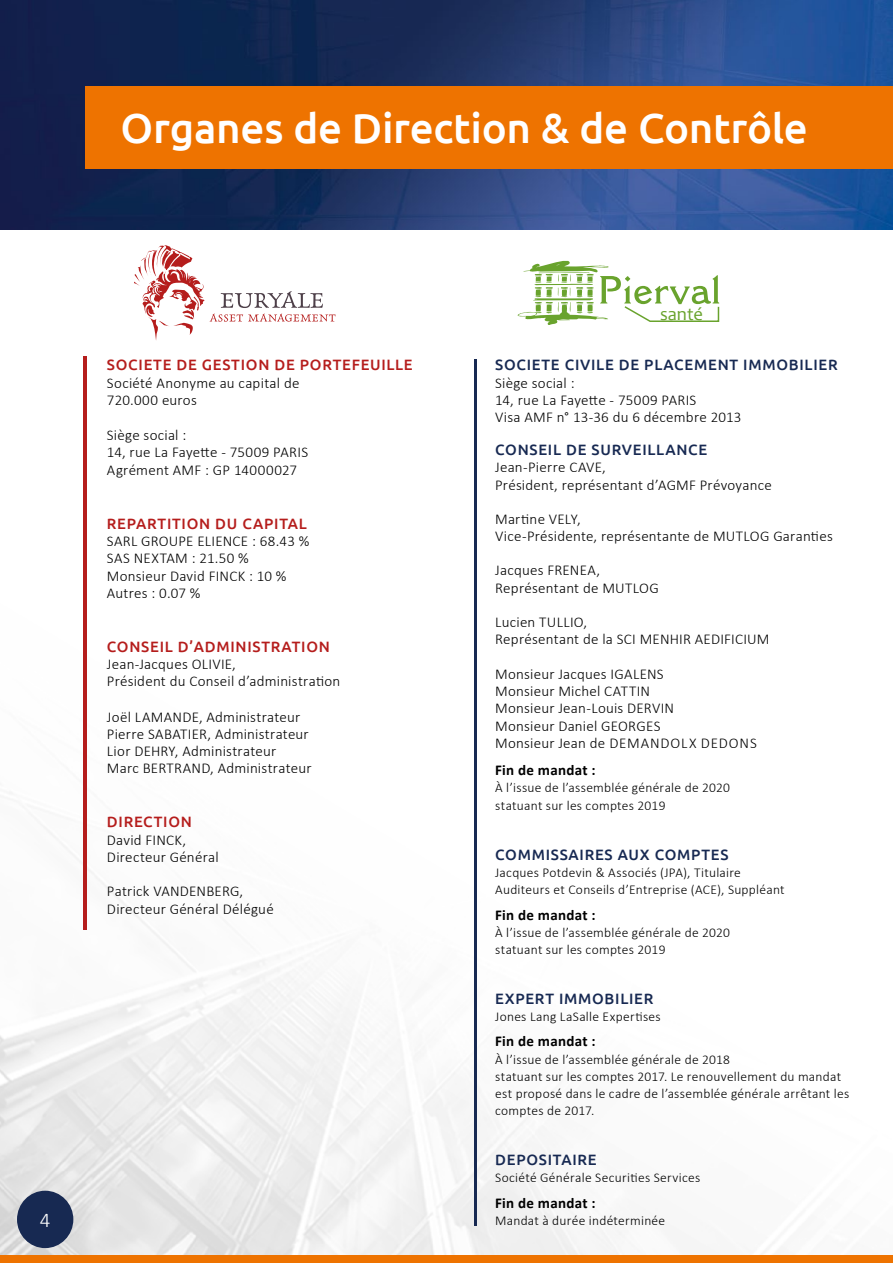
<style>
.page{position:relative;width:893px;height:1263px;background:#fff}
.page>*{position:absolute;margin:0;border:0;box-sizing:border-box;transform-origin:0 0}
.t1{font:500 42px "Ubuntu";letter-spacing:-.005em;color:#fff}
.t2{font:300 21px "Calibri";color:#fff}
.t3{font:18.6px "Candara";color:#69a32d}
.t4{font:300 15px/17.2px "Calibri";letter-spacing:.015em;color:#000}
.t5{font:500 15px "Ubuntu";letter-spacing:.05em;color:#172952}
.t6{font:500 15px "Ubuntu";letter-spacing:.05em;color:#b51d1c}
.t7{font:700 15px "Calibri";letter-spacing:.02em;color:#000}
.t8{font:300 13.5px/17.2px "Calibri";letter-spacing:.02em;color:#000}
</style>
<div class="page">
<img style="left:0;top:491px;width:622px;height:764px">
<div style="left:17px;top:1191px;width:56px;height:57px;background:#172952;border-radius:50%"></div>
<div style="left:0;top:1255px;width:893px;height:8px;background:#ee7300"></div>
<img style="left:0;top:0;width:893px;height:229px">
<div style="left:86px;top:86px;width:807px;height:83px;background:#ee7300"></div>
<svg style="left:518px;top:261px;width:202px;height:64px"></svg>
<svg style="left:134px;top:245px;width:202px;height:95px"></svg>
<hr style="left:474px;top:359px;width:3px;height:866px;background:#172952">
<hr style="left:84px;top:356px;width:3px;height:573px;background:#b51d1c">
<h1 class="t1" style="left:121px;top:102px;width:689px">Organes de Direction &amp; de Contrôle</h1>
<p class="t6" style="left:107px;top:356px;width:307px">SOCIETE DE GESTION DE PORTEFEUILLE</p>
<p class="t4" style="left:107px;top:373px;width:194px">Société Anonyme au capital de<br>720.000 euros</p>
<p class="t4" style="left:107px;top:426px;width:203px">Siège social :<br>14, rue La Fayette - 75009 PARIS<br>Agrément AMF : GP 14000027</p>
<p class="t6" style="left:107px;top:514px;width:201px">REPARTITION DU CAPITAL</p>
<p class="t4" style="left:107px;top:532px;width:204px">SARL GROUPE ELIENCE : 68.43 %<br>SAS NEXTAM : 21.50 %<br>Monsieur David FINCK : 10 %<br>Autres : 0.07 %</p>
<p class="t6" style="left:107px;top:637px;width:225px">CONSEIL D’ADMINISTRATION</p>
<p class="t4" style="left:107px;top:655px;width:235px">Jean-Jacques OLIVIE,<br>Président du Conseil d’administration</p>
<p class="t4" style="left:107px;top:707px;width:206px">Joël LAMANDE, Administrateur<br>Pierre SABATIER, Administrateur<br>Lior DEHRY, Administrateur<br>Marc BERTRAND, Administrateur</p>
<p class="t6" style="left:107px;top:812px;width:86px">DIRECTION</p>
<p class="t4" style="left:107px;top:830px;width:113px">David FINCK,<br>Directeur Général</p>
<p class="t4" style="left:107px;top:882px;width:168px">Patrick VANDENBERG,<br>Directeur Général Délégué</p>
<h2 class="t2" style="left:40px;top:1207px;width:12px">4</h2>
<p class="t3" style="left:660px;top:302px;width:45px">santé</p>
<p class="t5" style="left:495px;top:356px;width:344px">SOCIETE CIVILE DE PLACEMENT IMMOBILIER</p>
<p class="t4" style="left:495px;top:373px;width:248px">Siège social :<br>14, rue La Fayette - 75009 PARIS<br>Visa AMF n° 13-36 du 6 décembre 2013</p>
<p class="t5" style="left:495px;top:440px;width:214px">CONSEIL DE SURVEILLANCE</p>
<p class="t4" style="left:495px;top:458px;width:278px">Jean-Pierre CAVE,<br>Président, représentant d’AGMF Prévoyance</p>
<p class="t4" style="left:495px;top:509px;width:339px">Martine VELY,<br>Vice-Présidente, représentante de MUTLOG Garanties</p>
<p class="t4" style="left:495px;top:561px;width:165px">Jacques FRENEA,<br>Représentant de MUTLOG</p>
<p class="t4" style="left:495px;top:613px;width:276px">Lucien TULLIO,<br>Représentant de la SCI MENHIR AEDIFICIUM</p>
<p class="t4" style="left:495px;top:664px;width:263px">Monsieur Jacques IGALENS<br>Monsieur Michel CATTIN<br>Monsieur Jean-Louis DERVIN<br>Monsieur Daniel GEORGES<br>Monsieur Jean de DEMANDOLX DEDONS</p>
<p class="t7" style="left:495px;top:760px;width:102px">Fin de mandat :</p>
<p class="t8" style="left:495px;top:778px;width:236px;line-height:18px">À l’issue de l’assemblée générale de 2020 statuant sur les comptes 2019</p>
<p class="t5" style="left:495px;top:845px;width:235px">COMMISSAIRES AUX COMPTES</p>
<p class="t8" style="left:495px;top:863px;width:291px">Jacques Potdevin &amp; Associés (JPA), Titulaire<br>Auditeurs et Conseils d’Entreprise (ACE), Suppléant</p>
<p class="t7" style="left:495px;top:905px;width:102px">Fin de mandat :</p>
<p class="t8" style="left:495px;top:923px;width:236px">À l’issue de l’assemblée générale de 2020 statuant sur les comptes 2019</p>
<p class="t5" style="left:495px;top:989px;width:160px">EXPERT IMMOBILIER</p>
<p class="t8" style="left:495px;top:1007px;width:167px">Jones Lang LaSalle Expertises</p>
<p class="t7" style="left:495px;top:1032px;width:102px">Fin de mandat :</p>
<p class="t8" style="left:495px;top:1050px;width:356px">À l’issue de l’assemblée générale de 2018<br>statuant sur les comptes 2017. Le renouvellement du mandat est proposé dans le cadre de l’assemblée générale arrêtant les comptes de 2017.</p>
<p class="t5" style="left:495px;top:1150px;width:103px">DEPOSITAIRE</p>
<p class="t8" style="left:495px;top:1168px;width:207px">Société Générale Securities Services</p>
<p class="t7" style="left:495px;top:1193px;width:102px">Fin de mandat :</p>
<p class="t8" style="left:495px;top:1211px;width:172px">Mandat à durée indéterminée</p>
</div>
